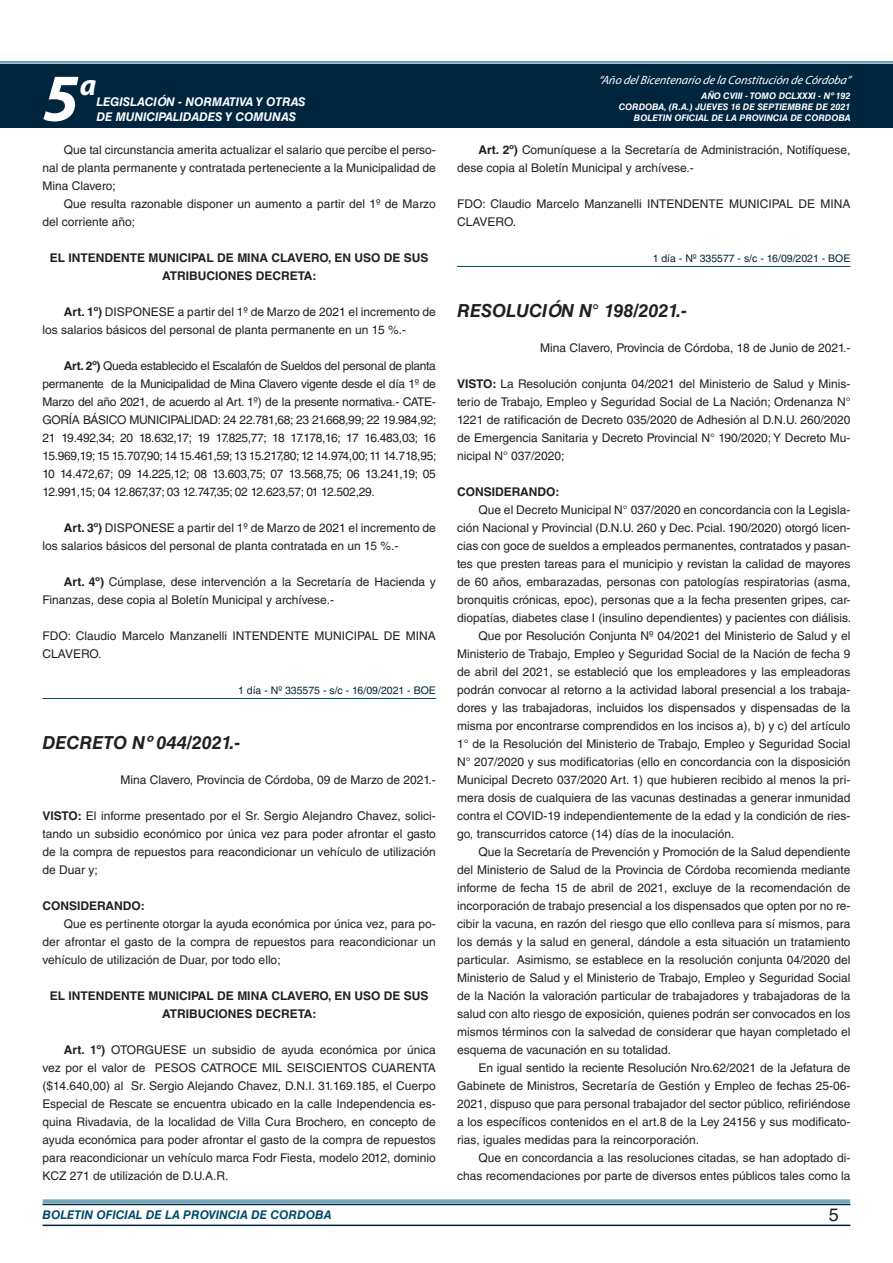
<style>
.page{position:relative;width:893px;height:1263px;background:#fff}
.page>*{position:absolute;margin:0;border:0;box-sizing:border-box;transform-origin:0 0}
.t1{font:italic 700 67.5px "Myriad Pro";color:#fff}
.t2{font:italic 700 30px "Myriad Pro";color:#fff}
.NOMBRE_DE_MINISTERIO{font:italic 700 18px "Helvetica LT Std";color:#231f20}
.t3{font:18px "Helvetica LT Std";color:#231f20}
.BASE{font:12px/18px "Helvetica LT Std";color:#231f20;text-align:justify}
.RESUELVE{font:700 12px/18px "Helvetica LT Std";color:#231f20;text-align:center}
.FECHA{font:12px "Helvetica LT Std";color:#231f20}
.t4{font:italic 700 12px "Helvetica LT Std";color:#fff}
.t5{font:italic 12px "Myriad Pro";color:#fff}
.t6{font:italic 700 12px "Helvetica LT Std";color:#004b6c}
.BASE-2{font:700 12px "Helvetica LT Std";color:#231f20}
.FECHA_DE_VENCIMIENTO{font:10.5px "Helvetica LT Std";color:#00263f}
.t7{font:italic 700 9px/10.8px "Helvetica LT Std";color:#fff;text-align:right}
.s1{font-weight:700}
</style>
<div class="page">
<div style="left:0;top:61px;width:893px;height:6px;background:#fff;opacity:.75"></div>
<div style="left:0;top:64px;width:893px;height:64px;background:#00263f"></div>
<hr style="left:43px;top:1224px;width:807px;height:2px;background:#00263f">
<div style="left:42px;top:1198px;width:809px;height:8px;background:#fff;opacity:.75"></div>
<hr style="left:43px;top:698px;width:393px;height:1px;background:#004b6c">
<hr style="left:457px;top:266px;width:393px;height:1px;background:#004b6c">
<h1 class="t1" style="left:43px;top:54px;width:38px">5</h1>
<h2 class="t2" style="left:80px;top:66px;width:18px">a</h2>
<p class="t4" style="left:96px;top:95px;width:211px">LEGISLACIÓN - NORMATIVA Y OTRAS</p>
<p class="t4" style="left:96px;top:109px;width:201px">DE MUNICIPALIDADES Y COMUNAS</p>
<p class="BASE" style="left:43px;top:141px;width:395px;text-indent:21px">Que tal circunstancia amerita actualizar el salario que percibe el perso&shy;nal de planta permanente y contratada perteneciente a la Municipalidad de Mina Clavero;</p>
<p class="BASE" style="left:43px;top:195px;width:395px;text-indent:21px">Que resulta razonable disponer un aumento a partir del 1º de Marzo del corriente año;</p>
<p class="RESUELVE" style="left:50px;top:248px;width:380px">EL INTENDENTE MUNICIPAL DE MINA CLAVERO, EN USO DE SUS<br>ATRIBUCIONES DECRETA:</p>
<p class="BASE" style="left:43px;top:303px;width:395px;text-indent:21px"><span class="s1">Art. 1º)</span> DISPONESE a partir del 1º de Marzo de 2021 el incremento de los salarios básicos del personal de planta permanente en un 15 %.-</p>
<p class="BASE" style="left:43px;top:357px;width:395px;text-indent:21px"><span class="s1">Art. 2º)</span> Queda establecido el Escalafón de Sueldos del personal de planta permanente de la Municipalidad de Mina Clavero vigente desde el día 1º de Marzo del año 2021, de acuerdo al Art. 1º) de la presente normativa.- CATE-GORÍA BÁSICO MUNICIPALIDAD: 24 22.781,68; 23 21.668,99; 22 19.984,92; 21 19.492,34; 20 18.632,17; 19 17.825,77; 18 17.178,16; 17 16.483,03; 16<br>15.969,19; 15 15.707,90; 14 15.461,59; 13 15.217,80; 12 14.974,00; 11 14.718,95; 10 14.472,67; 09 14.225,12; 08 13.603,75; 07 13.568,75; 06 13.241,19; 05<br>12.991,15; 04 12.867,37; 03 12.747,35; 02 12.623,57; 01 12.502,29.</p>
<p class="BASE" style="left:43px;top:519px;width:395px;text-indent:21px"><span class="s1">Art. 3º)</span> DISPONESE a partir del 1º de Marzo de 2021 el incremento de los salarios básicos del personal de planta contratada en un 15 %.-</p>
<p class="BASE" style="left:43px;top:573px;width:395px;text-indent:21px"><span class="s1">Art. 4º)</span> Cúmplase, dese intervención a la Secretaría de Hacienda y<br>Finanzas, dese copia al Boletín Municipal y archívese.-</p>
<p class="BASE" style="left:43px;top:627px;width:395px">FDO: Claudio Marcelo Manzanelli INTENDENTE MUNICIPAL DE MINA<br>CLAVERO.</p>
<p class="FECHA_DE_VENCIMIENTO" style="left:238px;top:684px;width:199px">1 día - Nº 335575 - s/c - 16/09/2021 - BOE</p>
<p class="NOMBRE_DE_MINISTERIO" style="left:43px;top:732px;width:199px">DECRETO Nº 044/2021.-</p>
<p class="FECHA" style="left:120px;top:773px;width:317px">Mina Clavero, Provincia de Córdoba, 09 de Marzo de 2021.-</p>
<p class="BASE" style="left:43px;top:807px;width:395px"><span class="s1">VISTO:</span> El informe presentado por el Sr. Sergio Alejandro Chavez, solici&shy;tando un subsidio económico por única vez para poder afrontar el gasto de la compra de repuestos para reacondicionar un vehículo de utilización de Duar y;</p>
<p class="BASE-2" style="left:43px;top:898px;width:104px">CONSIDERANDO:</p>
<p class="BASE" style="left:43px;top:915px;width:395px;text-indent:21px">Que es pertinente otorgar la ayuda económica por única vez, para po&shy;der afrontar el gasto de la compra de repuestos para reacondicionar un vehículo de utilización de Duar, por todo ello;</p>
<p class="RESUELVE" style="left:50px;top:986px;width:380px">EL INTENDENTE MUNICIPAL DE MINA CLAVERO, EN USO DE SUS<br>ATRIBUCIONES DECRETA:</p>
<p class="BASE" style="left:43px;top:1041px;width:395px;text-indent:21px"><span class="s1">Art. 1º)</span> OTORGUESE un subsidio de ayuda económica por única vez por el valor de PESOS CATROCE MIL SEISCIENTOS CUARENTA ($14.640,00) al Sr. Sergio Alejando Chavez, D.N.I. 31.169.185, el Cuerpo Especial de Rescate se encuentra ubicado en la calle Independencia es&shy;quina Rivadavia, de la localidad de Villa Cura Brochero, en concepto de ayuda económica para poder afrontar el gasto de la compra de repuestos para reacondicionar un vehículo marca Fodr Fiesta, modelo 2012, dominio KCZ 271 de utilización de D.U.A.R.</p>
<p class="t5" style="left:598px;top:72px;width:254px">“Año delBicentenario de la Constitución de Córdoba”</p>
<p class="t7" style="left:619px;top:91px;width:233px">AÑO CVIII - TOMO DCLXXXI - Nº 192<br>CORDOBA, (R.A.) JUEVES 16 DE SEPTIEMBRE DE 2021<br>BOLETIN OFICIAL DE LA PROVINCIA DE CORDOBA</p>
<p class="BASE" style="left:457px;top:141px;width:395px;text-indent:21px"><span class="s1">Art. 2º)</span> Comuníquese a la Secretaría de Administración, Notifíquese, dese copia al Boletín Municipal y archívese.-</p>
<p class="BASE" style="left:457px;top:195px;width:395px">FDO: Claudio Marcelo Manzanelli INTENDENTE MUNICIPAL DE MINA<br>CLAVERO.</p>
<p class="FECHA_DE_VENCIMIENTO" style="left:653px;top:252px;width:199px">1 día - Nº 335577 - s/c - 16/09/2021 - BOE</p>
<p class="NOMBRE_DE_MINISTERIO" style="left:457px;top:300px;width:232px">RESOLUCIÓN N° 198/2021.-</p>
<p class="FECHA" style="left:540px;top:341px;width:312px">Mina Clavero, Provincia de Córdoba, 18 de Junio de 2021.-</p>
<p class="BASE" style="left:457px;top:375px;width:395px"><span class="s1">VISTO:</span> La Resolución conjunta 04/2021 del Ministerio de Salud y Minis&shy;terio de Trabajo, Empleo y Seguridad Social de La Nación; Ordenanza N° 1221 de ratificación de Decreto 035/2020 de Adhesión al D.N.U. 260/2020 de Emergencia Sanitaria y Decreto Provincial N° 190/2020; Y Decreto Mu&shy;nicipal N° 037/2020;</p>
<p class="BASE-2" style="left:457px;top:484px;width:104px">CONSIDERANDO:</p>
<p class="BASE" style="left:457px;top:501px;width:396px;text-indent:21px">Que el Decreto Municipal N° 037/2020 en concordancia con la Legisla&shy;ción Nacional y Provincial (D.N.U. 260 y Dec. Pcial. 190/2020) otorgó licen&shy;cias con goce de sueldos a empleados permanentes, contratados y pasan&shy;tes que presten tareas para el municipio y revistan la calidad de mayores de 60 años, embarazadas, personas con patologías respiratorias (asma, bronquitis crónicas, epoc), personas que a la fecha presenten gripes, car&shy;diopatías, diabetes clase I (insulino dependientes) y pacientes con diálisis.</p>
<p class="BASE" style="left:457px;top:627px;width:395px;text-indent:21px">Que por Resolución Conjunta Nº 04/2021 del Ministerio de Salud y el Ministerio de Trabajo, Empleo y Seguridad Social de la Nación de fecha 9 de abril del 2021, se estableció que los empleadores y las empleadoras podrán convocar al retorno a la actividad laboral presencial a los trabaja&shy;dores y las trabajadoras, incluidos los dispensados y dispensadas de la misma por encontrarse comprendidos en los incisos a), b) y c) del artículo 1° de la Resolución del Ministerio de Trabajo, Empleo y Seguridad Social N° 207/2020 y sus modificatorias (ello en concordancia con la disposición Municipal Decreto 037/2020 Art. 1) que hubieren recibido al menos la pri&shy;mera dosis de cualquiera de las vacunas destinadas a generar inmunidad contra el COVID-19 independientemente de la edad y la condición de ries&shy;go, transcurridos catorce (14) días de la inoculación.</p>
<p class="BASE" style="left:457px;top:843px;width:395px;text-indent:21px">Que la Secretaría de Prevención y Promoción de la Salud dependiente del Ministerio de Salud de la Provincia de Córdoba recomienda mediante informe de fecha 15 de abril de 2021, excluye de la recomendación de incorporación de trabajo presencial a los dispensados que opten por no re&shy;cibir la vacuna, en razón del riesgo que ello conlleva para sí mismos, para los demás y la salud en general, dándole a esta situación un tratamiento particular. Asimismo, se establece en la resolución conjunta 04/2020 del Ministerio de Salud y el Ministerio de Trabajo, Empleo y Seguridad Social de la Nación la valoración particular de trabajadores y trabajadoras de la salud con alto riesgo de exposición, quienes podrán ser convocados en los mismos términos con la salvedad de considerar que hayan completado el esquema de vacunación en su totalidad.</p>
<p class="BASE" style="left:457px;top:1059px;width:395px;text-indent:21px">En igual sentido la reciente Resolución Nro.62/2021 de la Jefatura de Gabinete de Ministros, Secretaría de Gestión y Empleo de fechas 25-06- 2021, dispuso que para personal trabajador del sector público, refiriéndose a los específicos contenidos en el art.8 de la Ley 24156 y sus modificato&shy;rias, iguales medidas para la reincorporación.</p>
<p class="BASE" style="left:457px;top:1149px;width:395px;text-align:right">Que en concordancia a las resoluciones citadas, se han adoptado di&shy;chas recomendaciones por parte de diversos entes públicos tales como la</p>
<p class="t6" style="left:43px;top:1208px;width:290px">BOLETIN OFICIAL DE LA PROVINCIA DE CORDOBA</p>
<h3 class="t3" style="left:829px;top:1204px;width:12px">5</h3>
</div>
